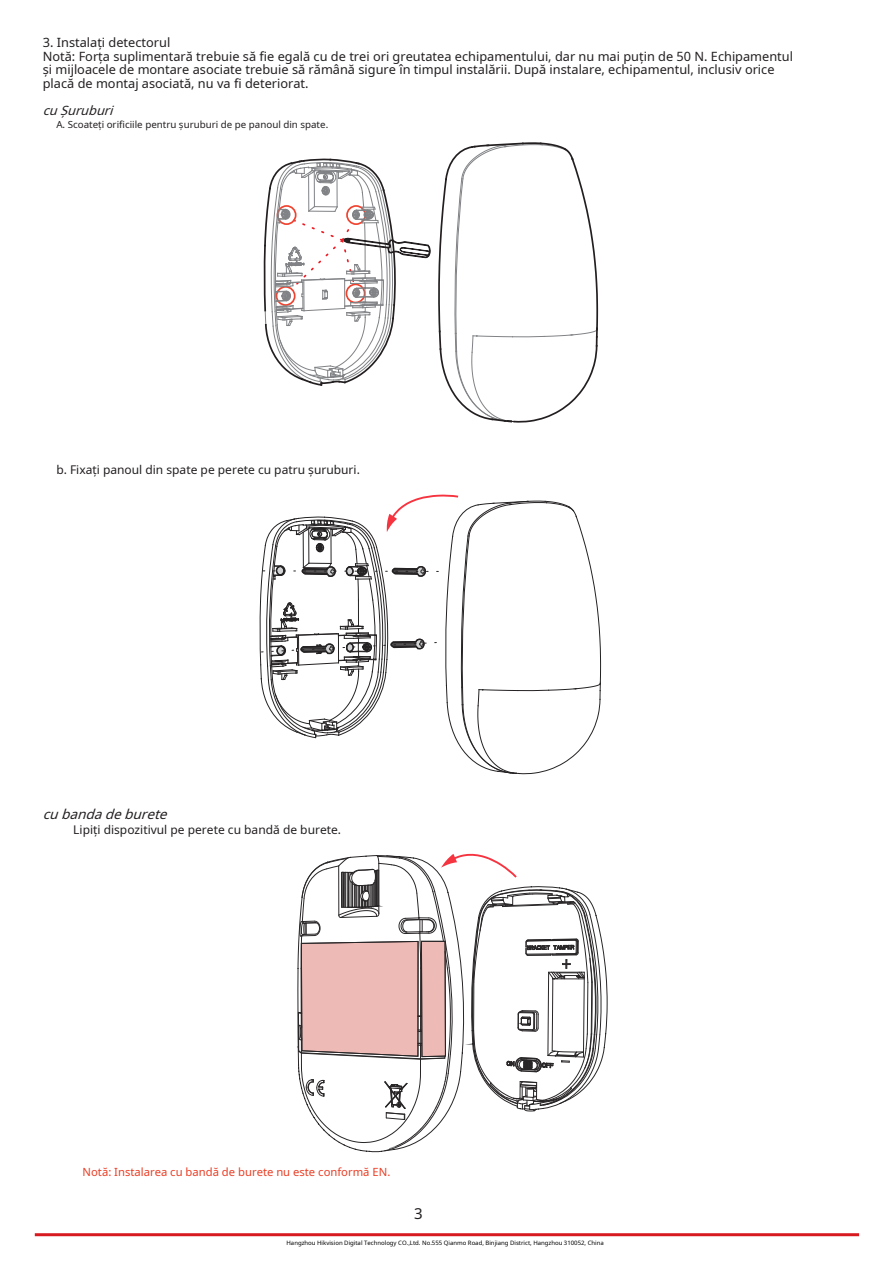
<style>
.page{position:relative;width:894px;height:1263px;background:#fff}
.page>*{position:absolute;margin:0;border:0;box-sizing:border-box;transform-origin:0 0}
.t1{font:15px "Noto Sans";color:#231f20}
.t2{font:italic 13.5px "Noto Sans";color:#231f20}
.t3{font:12.75px/13.5px "Noto Sans";color:#231f20}
.t4{font:italic 12.75px "Noto Sans";color:#231f20}
.t5{font:12px "Noto Sans";color:#231f20}
.t6{font:11.25px "Noto Sans";color:#ea3e25}
.t7{font:9.75px "Noto Sans";color:#231f20}
.t8{font:6px "Noto Sans";color:#000}
</style>
<div class="page">
<hr style="left:35px;top:1233px;width:824px;height:3px;background:#d71920">
<svg style="left:259px;top:142px;width:342px;height:632px"></svg>
<svg style="left:298px;top:853px;width:309px;height:298px"></svg>
<p class="t3" style="left:43px;top:35px;width:751px">3. Instalați detectorul<br>Notă: Forța suplimentară trebuie să fie egală cu de trei ori greutatea echipamentului, dar nu mai puțin de 50 N. Echipamentul și mijloacele de montare asociate trebuie să rămână sigure în timpul instalării. După instalare, echipamentul, inclusiv orice placă de montaj asociată, nu va fi deteriorat.</p>
<p class="t4" style="left:43px;top:101px;width:76px">cuȘuruburi</p>
<p class="t7" style="left:56px;top:118px;width:273px">A. Scoateți orificiile pentru șuruburi de pe panoul din spate.</p>
<p class="t5" style="left:56px;top:461px;width:305px">b. Fixați panoul din spate pe perete cu patru șuruburi.</p>
<p class="t2" style="left:43px;top:804px;width:131px">cubandadeburete</p>
<p class="t5" style="left:73px;top:821px;width:269px">Lipiți dispozitivul pe perete cu bandă de burete.</p>
<p class="t6" style="left:83px;top:1164px;width:309px">Notă: Instalarea cu bandă de burete nu este conformă EN.</p>
<p class="t1" style="left:414px;top:1203px;width:10px">3</p>
<p class="t8" style="left:286px;top:1238px;width:319px">Hangzhou Hikvision Digital Technology CO.,Ltd. No.555 Qianmo Road, Binjiang District, Hangzhou 310052, China</p>
</div>
